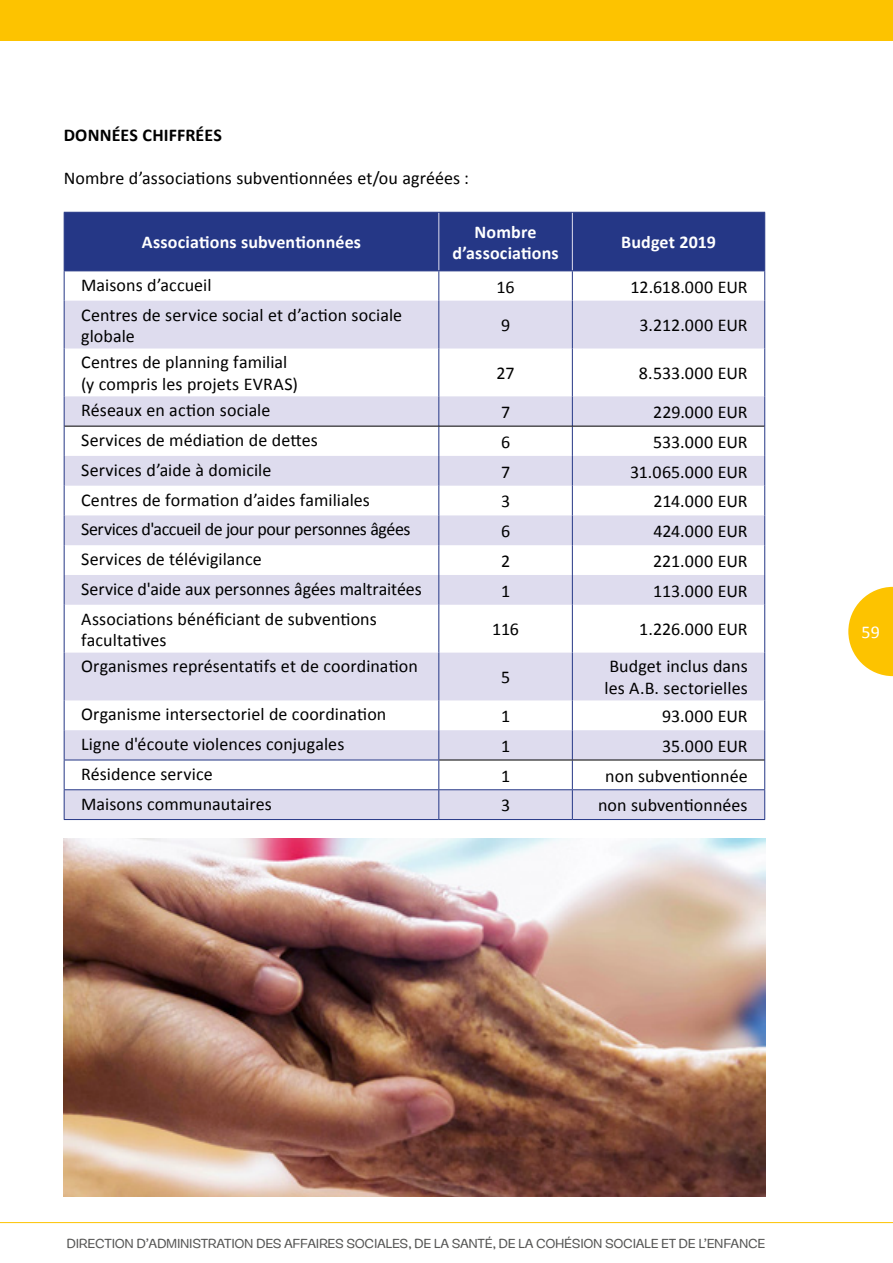
<style>
.page{position:relative;width:893px;height:1263px;background:#fff}
.page>*{position:absolute;margin:0;border:0;box-sizing:border-box;transform-origin:0 0}
._1__Texte{font:18px/21.6px "Calibri";letter-spacing:.005em;color:#000}
._1__Texte-2{font:700 18px/21.6px "Calibri";letter-spacing:.01em;color:#fff;text-align:center}
._1__Texte-3{font:18px "Calibri";letter-spacing:-.025em;color:#000}
._1__Texte_Bold{font:700 18px "Calibri";letter-spacing:.01em;color:#000}
.t1{font:18px "Calibri";color:#fff}
.t2{font:13.5px "Mija";letter-spacing:-.025em;color:#575756}
</style>
<div class="page">
<div style="left:0;top:0;width:893px;height:40px;background:#fdc300"></div>
<svg style="left:848px;top:587px;width:45px;height:89px"></svg>
<hr style="left:0;top:1222px;width:893px;height:1px;background:#fdc300">
<div style="left:65px;top:213px;width:699px;height:57px;background:#253786"></div>
<svg style="left:65px;top:301px;width:699px;height:518px;fill:#dedcee"></svg>
<hr style="left:438px;top:271px;width:1px;height:30px;background:#253786">
<hr style="left:572px;top:271px;width:1px;height:30px;background:#253786">
<hr style="left:64px;top:301px;width:1px;height:47px;background:#253786">
<hr style="left:438px;top:301px;width:1px;height:47px;background:#253786">
<hr style="left:572px;top:301px;width:1px;height:47px;background:#253786">
<hr style="left:64px;top:348px;width:1px;height:48px;background:#253786">
<hr style="left:438px;top:348px;width:1px;height:48px;background:#253786">
<hr style="left:572px;top:348px;width:1px;height:48px;background:#253786">
<hr style="left:64px;top:396px;width:1px;height:30px;background:#253786">
<hr style="left:438px;top:396px;width:1px;height:30px;background:#253786">
<hr style="left:572px;top:396px;width:1px;height:30px;background:#253786">
<hr style="left:64px;top:426px;width:1px;height:30px;background:#253786">
<hr style="left:438px;top:426px;width:1px;height:30px;background:#253786">
<hr style="left:572px;top:426px;width:1px;height:30px;background:#253786">
<hr style="left:64px;top:456px;width:1px;height:30px;background:#253786">
<hr style="left:438px;top:456px;width:1px;height:30px;background:#253786">
<hr style="left:572px;top:456px;width:1px;height:30px;background:#253786">
<svg style="left:64px;top:486px;width:1px;height:29px"></svg>
<svg style="left:438px;top:486px;width:1px;height:29px"></svg>
<svg style="left:572px;top:486px;width:1px;height:29px"></svg>
<hr style="left:64px;top:515px;width:1px;height:30px;background:#253786">
<hr style="left:438px;top:515px;width:1px;height:30px;background:#253786">
<hr style="left:572px;top:515px;width:1px;height:30px;background:#253786">
<hr style="left:64px;top:545px;width:1px;height:30px;background:#253786">
<hr style="left:438px;top:545px;width:1px;height:30px;background:#253786">
<hr style="left:572px;top:545px;width:1px;height:30px;background:#253786">
<hr style="left:64px;top:575px;width:1px;height:30px;background:#253786">
<hr style="left:438px;top:575px;width:1px;height:30px;background:#253786">
<hr style="left:572px;top:575px;width:1px;height:30px;background:#253786">
<hr style="left:64px;top:605px;width:1px;height:48px;background:#253786">
<hr style="left:438px;top:605px;width:1px;height:48px;background:#253786">
<hr style="left:572px;top:605px;width:1px;height:48px;background:#253786">
<hr style="left:64px;top:653px;width:1px;height:47px;background:#253786">
<hr style="left:438px;top:653px;width:1px;height:47px;background:#253786">
<hr style="left:572px;top:653px;width:1px;height:47px;background:#253786">
<hr style="left:64px;top:700px;width:1px;height:30px;background:#253786">
<hr style="left:438px;top:700px;width:1px;height:30px;background:#253786">
<hr style="left:572px;top:700px;width:1px;height:30px;background:#253786">
<hr style="left:64px;top:730px;width:1px;height:30px;background:#253786">
<hr style="left:438px;top:730px;width:1px;height:30px;background:#253786">
<hr style="left:572px;top:730px;width:1px;height:30px;background:#253786">
<hr style="left:64px;top:760px;width:375px;height:1px;background:#253786">
<hr style="left:64px;top:789px;width:375px;height:1px;background:#253786">
<svg style="left:64px;top:760px;width:1px;height:59px"></svg>
<hr style="left:439px;top:789px;width:133px;height:1px;background:#253786">
<svg style="left:438px;top:760px;width:1px;height:59px"></svg>
<hr style="left:572px;top:789px;width:193px;height:1px;background:#253786">
<svg style="left:572px;top:761px;width:1px;height:58px"></svg>
<hr style="left:64px;top:819px;width:375px;height:1px;background:#253786">
<hr style="left:439px;top:819px;width:133px;height:1px;background:#253786">
<hr style="left:572px;top:819px;width:193px;height:1px;background:#253786">
<hr style="left:438px;top:213px;width:1px;height:57px;background:#dedcee">
<hr style="left:572px;top:213px;width:1px;height:57px;background:#dedcee">
<hr style="left:64px;top:271px;width:1px;height:30px;background:#253786">
<hr style="left:64px;top:212px;width:375px;height:1px;background:#253786">
<hr style="left:64px;top:213px;width:1px;height:57px;background:#253786">
<hr style="left:439px;top:212px;width:133px;height:1px;background:#253786">
<hr style="left:572px;top:212px;width:193px;height:1px;background:#253786">
<hr style="left:64px;top:270px;width:375px;height:1px;background:#253786">
<hr style="left:439px;top:270px;width:133px;height:1px;background:#253786">
<hr style="left:572px;top:270px;width:193px;height:1px;background:#253786">
<hr style="left:764px;top:213px;width:1px;height:57px;background:#253786">
<hr style="left:764px;top:271px;width:1px;height:30px;background:#253786">
<hr style="left:764px;top:301px;width:1px;height:47px;background:#253786">
<hr style="left:764px;top:348px;width:1px;height:48px;background:#253786">
<hr style="left:764px;top:396px;width:1px;height:30px;background:#253786">
<hr style="left:764px;top:426px;width:1px;height:30px;background:#253786">
<hr style="left:764px;top:456px;width:1px;height:30px;background:#253786">
<svg style="left:764px;top:486px;width:1px;height:29px"></svg>
<hr style="left:764px;top:515px;width:1px;height:30px;background:#253786">
<hr style="left:764px;top:545px;width:1px;height:30px;background:#253786">
<hr style="left:764px;top:575px;width:1px;height:30px;background:#253786">
<hr style="left:764px;top:605px;width:1px;height:48px;background:#253786">
<hr style="left:764px;top:653px;width:1px;height:47px;background:#253786">
<hr style="left:764px;top:700px;width:1px;height:30px;background:#253786">
<hr style="left:764px;top:730px;width:1px;height:30px;background:#253786">
<svg style="left:764px;top:760px;width:1px;height:59px"></svg>
<hr style="left:65px;top:426px;width:374px;height:1px;background:#000">
<hr style="left:439px;top:426px;width:133px;height:1px;background:#000">
<hr style="left:572px;top:426px;width:192px;height:1px;background:#000">
<hr style="left:439px;top:760px;width:133px;height:1px;background:#000">
<hr style="left:572px;top:760px;width:192px;height:1px;background:#000">
<img style="left:64px;top:838px;width:701px;height:359px">
<p class="_1__Texte_Bold" style="left:64px;top:124px;width:160px">DONNÉES CHIFFRÉES</p>
<p class="_1__Texte" style="left:64px;top:168px;width:407px">Nombre d’associations subventionnées et/ou agréées :</p>
<p class="_1__Texte-2" style="left:142px;top:232px;width:221px">Associations subventionnées</p>
<p class="_1__Texte-2" style="left:452px;top:221px;width:108px">Nombre d’associations</p>
<p class="_1__Texte-2" style="left:621px;top:232px;width:96px">Budget 2019</p>
<p class="_1__Texte" style="left:81px;top:274px;width:132px">Maisons d’accueil</p>
<p class="_1__Texte" style="left:497px;top:276px;width:19px">16</p>
<p class="_1__Texte" style="left:630px;top:276px;width:119px">12.618.000 EUR</p>
<p class="_1__Texte" style="left:81px;top:304px;width:323px">Centres de service social et d’action sociale globale</p>
<p class="_1__Texte" style="left:501px;top:315px;width:11px">9</p>
<p class="_1__Texte" style="left:639px;top:315px;width:110px">3.212.000 EUR</p>
<p class="_1__Texte" style="left:81px;top:352px;width:218px">Centres de planning familial (y compris les projets EVRAS)</p>
<p class="_1__Texte" style="left:497px;top:362px;width:19px">27</p>
<p class="_1__Texte" style="left:639px;top:362px;width:110px">8.533.000 EUR</p>
<p class="_1__Texte" style="left:81px;top:400px;width:191px">Réseaux en action sociale</p>
<p class="_1__Texte" style="left:501px;top:401px;width:11px">7</p>
<p class="_1__Texte" style="left:653px;top:401px;width:96px">229.000 EUR</p>
<p class="_1__Texte" style="left:81px;top:429px;width:238px">Services de médiation de dettes</p>
<p class="_1__Texte" style="left:501px;top:431px;width:11px">6</p>
<p class="_1__Texte" style="left:653px;top:431px;width:96px">533.000 EUR</p>
<p class="_1__Texte" style="left:81px;top:459px;width:192px">Services d’aide à domicile</p>
<p class="_1__Texte" style="left:501px;top:461px;width:11px">7</p>
<p class="_1__Texte" style="left:630px;top:461px;width:119px">31.065.000 EUR</p>
<p class="_1__Texte" style="left:81px;top:489px;width:290px">Centres de formation d’aides familiales</p>
<p class="_1__Texte" style="left:501px;top:491px;width:11px">3</p>
<p class="_1__Texte" style="left:653px;top:491px;width:96px">214.000 EUR</p>
<p class="_1__Texte-3" style="left:81px;top:518px;width:331px">Services d'accueil de jour pour personnes âgées</p>
<p class="_1__Texte" style="left:501px;top:520px;width:11px">6</p>
<p class="_1__Texte" style="left:653px;top:520px;width:96px">424.000 EUR</p>
<p class="_1__Texte" style="left:81px;top:548px;width:182px">Services de télévigilance</p>
<p class="_1__Texte" style="left:501px;top:550px;width:11px">2</p>
<p class="_1__Texte" style="left:653px;top:550px;width:96px">221.000 EUR</p>
<p class="_1__Texte" style="left:81px;top:578px;width:342px">Service d'aide aux personnes âgées maltraitées</p>
<p class="_1__Texte" style="left:501px;top:580px;width:11px">1</p>
<p class="_1__Texte" style="left:653px;top:580px;width:96px">113.000 EUR</p>
<p class="_1__Texte" style="left:81px;top:608px;width:297px">Associations bénéficiant de subventions facultatives</p>
<p class="_1__Texte" style="left:492px;top:619px;width:28px">116</p>
<p class="_1__Texte" style="left:639px;top:619px;width:110px">1.226.000 EUR</p>
<p class="_1__Texte" style="left:81px;top:656px;width:338px">Organismes représentatifs et de coordination</p>
<p class="_1__Texte" style="left:501px;top:666px;width:11px">5</p>
<p class="_1__Texte" style="left:604px;top:656px;width:145px">Budget inclus dans les A.B. sectorielles</p>
<p class="_1__Texte" style="left:81px;top:704px;width:307px">Organisme intersectoriel de coordination</p>
<p class="_1__Texte" style="left:501px;top:705px;width:11px">1</p>
<p class="_1__Texte" style="left:662px;top:705px;width:87px">93.000 EUR</p>
<p class="_1__Texte" style="left:81px;top:733px;width:265px">Ligne d'écoute violences conjugales</p>
<p class="_1__Texte" style="left:501px;top:735px;width:11px">1</p>
<p class="_1__Texte" style="left:662px;top:735px;width:87px">35.000 EUR</p>
<p class="_1__Texte" style="left:81px;top:763px;width:133px">Résidence service</p>
<p class="_1__Texte" style="left:501px;top:765px;width:11px">1</p>
<p class="_1__Texte" style="left:605px;top:765px;width:144px">non subventionnée</p>
<p class="_1__Texte" style="left:81px;top:793px;width:192px">Maisons communautaires</p>
<p class="_1__Texte" style="left:501px;top:795px;width:11px">3</p>
<p class="_1__Texte" style="left:598px;top:795px;width:151px">non subventionnées</p>
<p class="t1" style="left:861px;top:621px;width:20px">59</p>
<p class="t2" style="left:67px;top:1235px;width:700px">DIRECTION D’ADMINISTRATION DES AFFAIRES SOCIALES, DE LA SANTÉ, DE LA COHÉSION SOCIALE ET DE L’ENFANCE</p>
</div>
